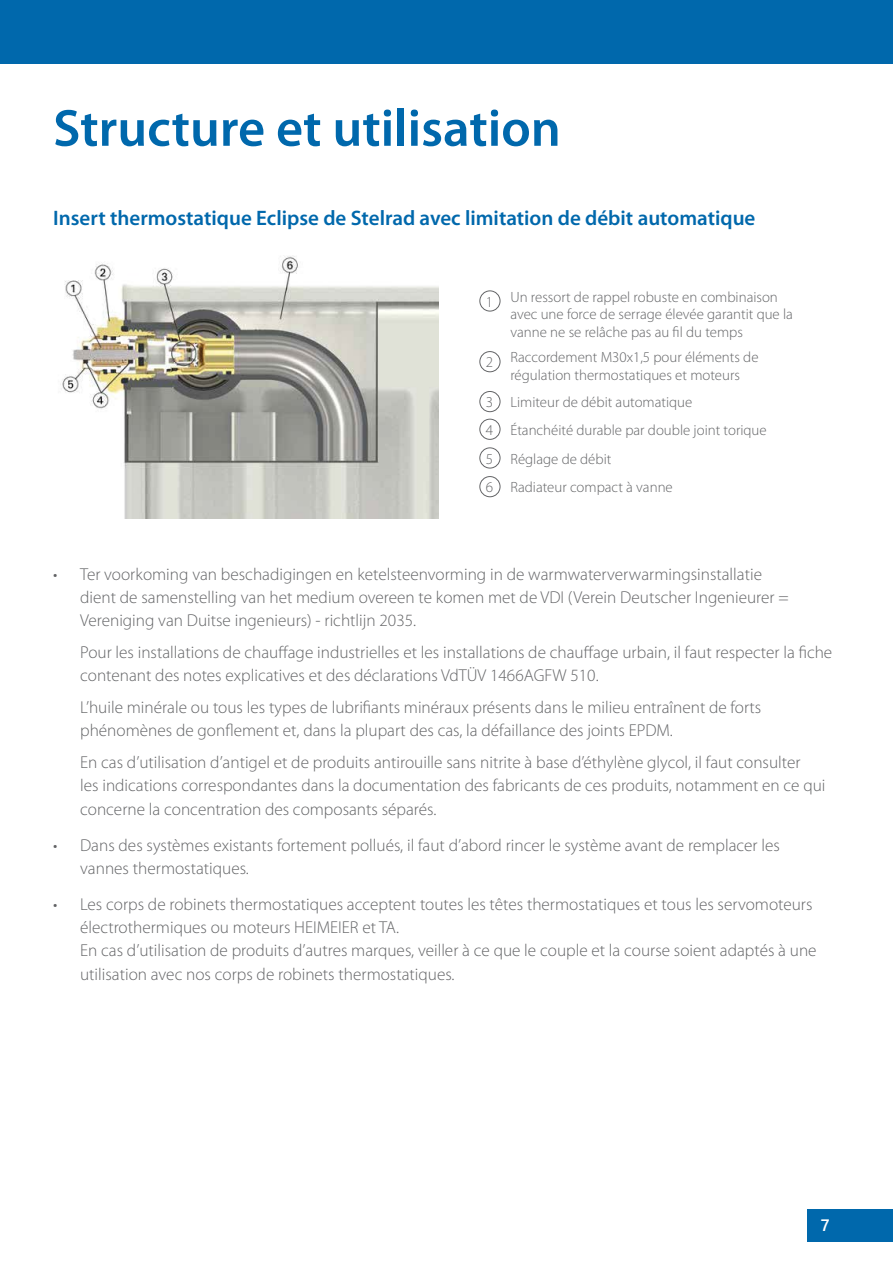
<style>
.page{position:relative;width:893px;height:1263px;background:#fff}
.page>*{position:absolute;margin:0;border:0;box-sizing:border-box;transform-origin:0 0}
.Paragraph_Style_Grot{font:300 52.5px "X Myriad Pro";color:#0068ac}
.Paragraph_Style_klei{font:300 21px "X Myriad Pro";color:#0068ac}
.t1{font:300 17.25px/23.2px "Myriad Pro";color:#636466}
.t2{font:600 16.5px "Segoe UI";color:#fff}
.Paragraph_Style_7{font:300 15px "Myriad Pro";color:#636466}
.Paragraph_Style_6{font:300 14.85px/17.9px "Myriad Pro";color:#636466}
</style>
<div class="page">
<div style="left:0;top:0;width:893px;height:64px;background:#0068ac"></div>
<img style="left:60px;top:255px;width:379px;height:264px">
<div style="left:479px;top:290px;width:21px;height:21px;border:1px solid #636466;border-radius:50%"></div>
<div style="left:479px;top:351px;width:21px;height:21px;border:1px solid #636466;border-radius:50%"></div>
<div style="left:479px;top:391px;width:21px;height:21px;border:1px solid #636466;border-radius:50%"></div>
<div style="left:479px;top:419px;width:21px;height:21px;border:1px solid #636466;border-radius:50%"></div>
<div style="left:479px;top:447px;width:21px;height:21px;border:1px solid #636466;border-radius:50%"></div>
<div style="left:479px;top:476px;width:21px;height:21px;border:1px solid #636466;border-radius:50%"></div>
<div style="left:808px;top:1209px;width:85px;height:32px;background:#0068ac"></div>
<p class="Paragraph_Style_Grot" style="left:53px;top:95px;width:509px">Structure et utilisation</p>
<p class="Paragraph_Style_klei" style="left:53px;top:204px;width:704px">Insert thermostatique Eclipse de Stelrad avec limitation de débit automatique</p>
<p class="Paragraph_Style_7" style="left:486px;top:293px;width:9px">1</p>
<p class="Paragraph_Style_6" style="left:510px;top:288px;width:284px">Un ressort de rappel robuste en combinaison avec une force de serrage élevée garantit que la vanne ne se relâche pas au fil du temps</p>
<p class="Paragraph_Style_7" style="left:486px;top:353px;width:9px">2</p>
<p class="Paragraph_Style_6" style="left:510px;top:348px;width:250px">Raccordement M30x1,5 pour éléments de régulation thermostatiques et moteurs</p>
<p class="Paragraph_Style_7" style="left:486px;top:393px;width:9px">3</p>
<p class="Paragraph_Style_6" style="left:510px;top:393px;width:183px">Limiteur de débit automatique</p>
<p class="Paragraph_Style_7" style="left:486px;top:421px;width:9px">4</p>
<p class="Paragraph_Style_6" style="left:510px;top:421px;width:258px">Étanchéité durable par double joint torique</p>
<p class="Paragraph_Style_7" style="left:486px;top:450px;width:9px">5</p>
<p class="Paragraph_Style_6" style="left:510px;top:450px;width:102px">Réglage de débit</p>
<p class="Paragraph_Style_7" style="left:486px;top:478px;width:9px">6</p>
<p class="Paragraph_Style_6" style="left:510px;top:478px;width:164px">Radiateur compact à vanne</p>
<p class="t1" style="left:80px;top:562px;width:710px;text-indent:-27px">• Ter voorkoming van beschadigingen en ketelsteenvorming in de warmwaterverwarmingsinstallatie dient de samenstelling van het medium overeen te komen met de VDI (Verein Deutscher Ingenieurer =<br>Vereniging van Duitse ingenieurs) - richtlijn 2035.</p>
<p class="t1" style="left:80px;top:640px;width:754px">Pour les installations de chauffage industrielles et les installations de chauffage urbain, il faut respecter la fiche contenant des notes explicatives et des déclarations VdTÜV 1466AGFW 510.</p>
<p class="t1" style="left:80px;top:695px;width:683px">L’huile minérale ou tous les types de lubrifiants minéraux présents dans le milieu entraînent de forts phénomènes de gonflement et, dans la plupart des cas, la défaillance des joints EPDM.</p>
<p class="t1" style="left:80px;top:750px;width:747px">En cas d’utilisation d’antigel et de produits antirouille sans nitrite à base d’éthylène glycol, il faut consulter<br>les indications correspondantes dans la documentation des fabricants de ces produits, notamment en ce qui concerne la concentration des composants séparés.</p>
<p class="t1" style="left:80px;top:833px;width:701px;text-indent:-27px">• Dans des systèmes existants fortement pollués, il faut d’abord rincer le système avant de remplacer les vannes thermostatiques.</p>
<p class="t1" style="left:80px;top:892px;width:738px;text-indent:-27px">• Les corps de robinets thermostatiques acceptent toutes les têtes thermostatiques et tous les servomoteurs électrothermiques ou moteurs HEIMEIER et TA.<br>En cas d’utilisation de produits d’autres marques, veiller à ce que le couple et la course soient adaptés à une utilisation avec nos corps de robinets thermostatiques.</p>
<p class="t2" style="left:821px;top:1210px;width:10px">7</p>
</div>
